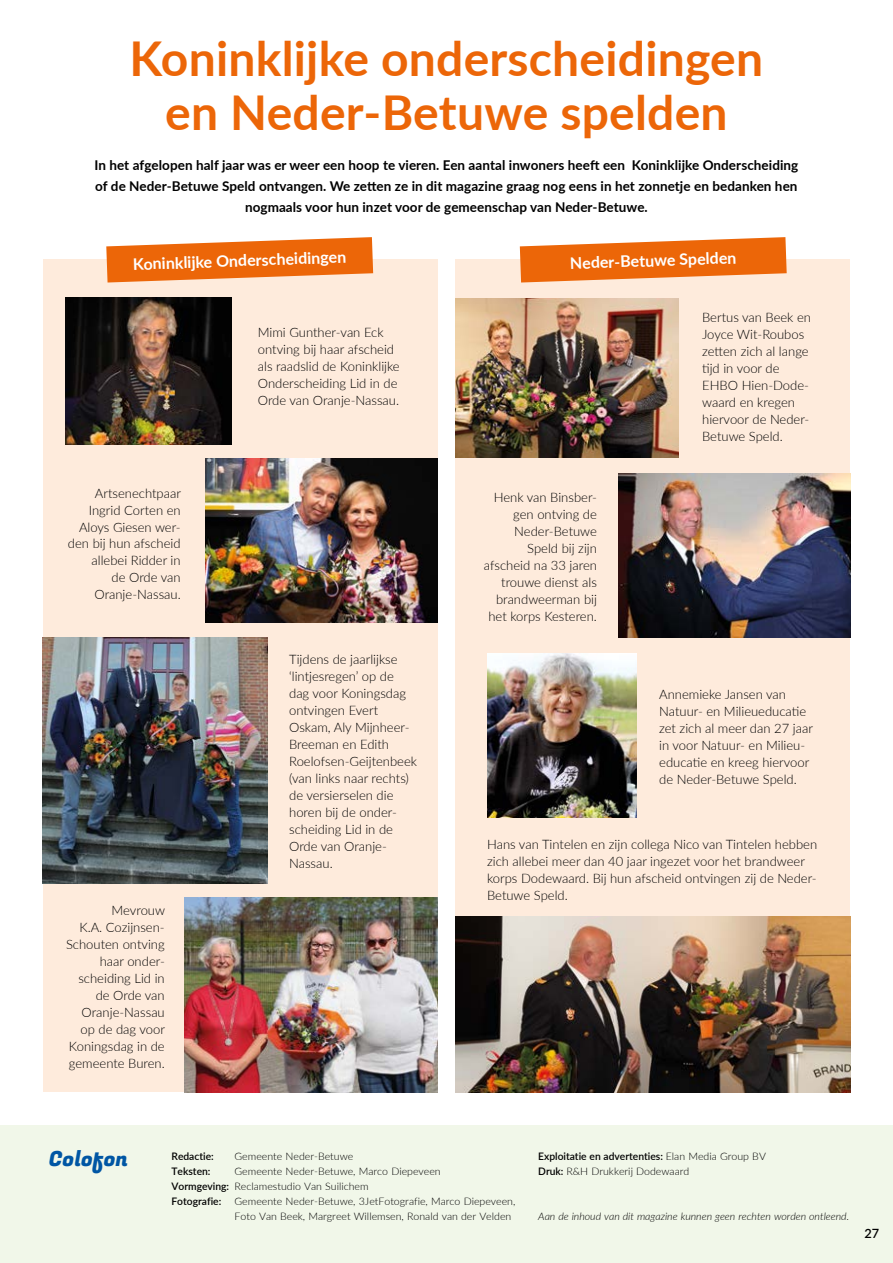
<style>
.page{position:relative;width:893px;height:1263px;background:#fff}
.page>*{position:absolute;margin:0;border:0;box-sizing:border-box;transform-origin:0 0}
.t1{font:700 48px/54px "Lato";letter-spacing:.005em;color:#ec6608;text-align:center}
.t2{font:21px "Fugaz One";color:#0056a4}
.t3{font:700 16.05px "Lato";color:#fff}
.t4{font:700 13.5px/21px "Lato";letter-spacing:.005em;color:#000;text-align:center}
.t5{font:300 13.05px/17px "Lato";color:#000}
.t6{font:600 12.75px "Lato";color:#000}
.t7{font:300 10.35px/15px "Lato";color:#000}
.t8{font:italic 300 10.35px "Lato";color:#000}
.t9{font:600 10.35px "Lato";color:#000}
.s1{font-weight:600}
</style>
<div class="page">
<div style="left:0;top:1125px;width:893px;height:138px;background:#f1f7e9"></div>
<div style="left:43px;top:260px;width:394px;height:832px;background:#feebdc"></div>
<div style="left:455px;top:260px;width:395px;height:832px;background:#feebdc"></div>
<img style="left:455px;top:917px;width:395px;height:175px">
<img style="left:455px;top:298px;width:224px;height:159px">
<img style="left:618px;top:474px;width:232px;height:164px">
<img style="left:184px;top:897px;width:253px;height:195px">
<img style="left:205px;top:459px;width:232px;height:164px">
<img style="left:66px;top:297px;width:165px;height:147px">
<img style="left:487px;top:654px;width:150px;height:164px">
<img style="left:43px;top:638px;width:225px;height:245px">
<svg style="left:106px;top:237px;width:267px;height:45px"></svg>
<svg style="left:520px;top:237px;width:267px;height:45px"></svg>
<h1 class="t1" style="left:130px;top:30px;width:635px">Koninklijke onderscheidingen en Neder-Betuwe spelden</h1>
<p class="t4" style="left:94px;top:154px;width:705px">In het afgelopen half jaar was er weer een hoop te vieren. Een aantal inwoners heeft een Koninklijke Onderscheiding of de Neder-Betuwe Speld ontvangen. We zetten ze in dit magazine graag nog eens in het zonnetje en bedanken hen nogmaals voor hun inzet voor de gemeenschap van Neder-Betuwe.</p>
<p class="t3" style="left:133px;top:252px;width:215px;rotate:-2deg">Koninklijke Onderscheidingen</p>
<p class="t3" style="left:570px;top:252px;width:168px;rotate:-2deg">Neder-Betuwe Spelden</p>
<p class="t5" style="left:258px;top:324px;width:143px">Mimi Gunther-van Eck ontving bij haar afscheid als raadslid de Koninklijke<br>Onderscheiding Lid in de<br>Orde van Oranje-Nassau.</p>
<p class="t5" style="left:68px;top:484px;width:115px;text-align:right">Artsenechtpaar<br>Ingrid Corten en<br>Aloys Giesen wer&shy;den bij hun afscheid allebei Ridder in<br>de Orde van<br>Oranje-Nassau.</p>
<p class="t5" style="left:484px;top:489px;width:115px;text-align:right">Henk van Binsber&shy;gen ontving de<br>Neder-Betuwe<br>Speld bij zijn afscheid na 33 jaren trouwe dienst als brandweerman bij het korps Kesteren.</p>
<p class="t5" style="left:702px;top:308px;width:110px">Bertus van Beek en<br>Joyce Wit-Roubos zetten zich al lange tijd in voor de<br>EHBO Hien-Dode&shy;waard en kregen hiervoor de Neder-<br>Betuwe Speld.</p>
<p class="t5" style="left:66px;top:902px;width:101px;text-align:right">Mevrouw<br>K.A. Cozijnsen-<br>Schouten ontving haar onder&shy;scheiding Lid in de Orde van<br>Oranje-Nassau op de dag voor<br>Koningsdag in de gemeente Buren.</p>
<p class="t5" style="left:289px;top:651px;width:129px">Tijdens de jaarlijkse ‘lintjesregen’ op de dag voor Koningsdag ontvingen Evert<br>Oskam, Aly Mijnheer-<br>Breeman en Edith<br>Roelofsen-Geijtenbeek (van links naar rechts) de versierselen die horen bij de onder&shy;scheiding Lid in de<br>Orde van Oranje-<br>Nassau.</p>
<p class="t5" style="left:659px;top:685px;width:155px">Annemieke Jansen van<br>Natuur- en Milieueducatie zet zich al meer dan 27 jaar in voor Natuur- en Milieu&shy;educatie en kreeg hiervoor de Neder-Betuwe Speld.</p>
<p class="t5" style="left:487px;top:835px;width:332px">Hans van Tintelen en zijn collega Nico van Tintelen hebben zich allebei meer dan 40 jaar ingezet voor het brandweer korps Dodewaard. Bij hun afscheid ontvingen zij de Neder-Betuwe Speld.</p>
<h2 class="t2" style="left:49px;top:1144px;width:81px">Colofon</h2>
<p class="t9" style="left:171px;top:1149px;width:44px">Redactie:</p>
<p class="t7" style="left:234px;top:1148px;width:120px">Gemeente Neder-Betuwe</p>
<p class="t9" style="left:171px;top:1164px;width:40px">Teksten:</p>
<p class="t7" style="left:171px;top:1163px;width:271px;text-indent:63px">Gemeente Neder-Betuwe, Marco Diepeveen<br><span class="s1">Vormgeving:</span> Reclamestudio Van Suilichem<br><span class="s1">Fotografie:</span></p>
<p class="t7" style="left:234px;top:1193px;width:282px">Gemeente Neder-Betuwe, 3JetFotografie, Marco Diepeveen,<br>Foto Van Beek, Margreet Willemsen, Ronald van der Velden</p>
<p class="t7" style="left:538px;top:1148px;width:229px"><span class="s1">Exploitatie en advertenties:</span> Elan Media Group BV<br><span class="s1">Druk:</span> R&amp;H Drukkerij Dodewaard</p>
<p class="t8" style="left:538px;top:1209px;width:312px">Aan de inhoud van dit magazine kunnen geen rechten worden ontleend.</p>
<p class="t6" style="left:864px;top:1224px;width:16px">27</p>
</div>
